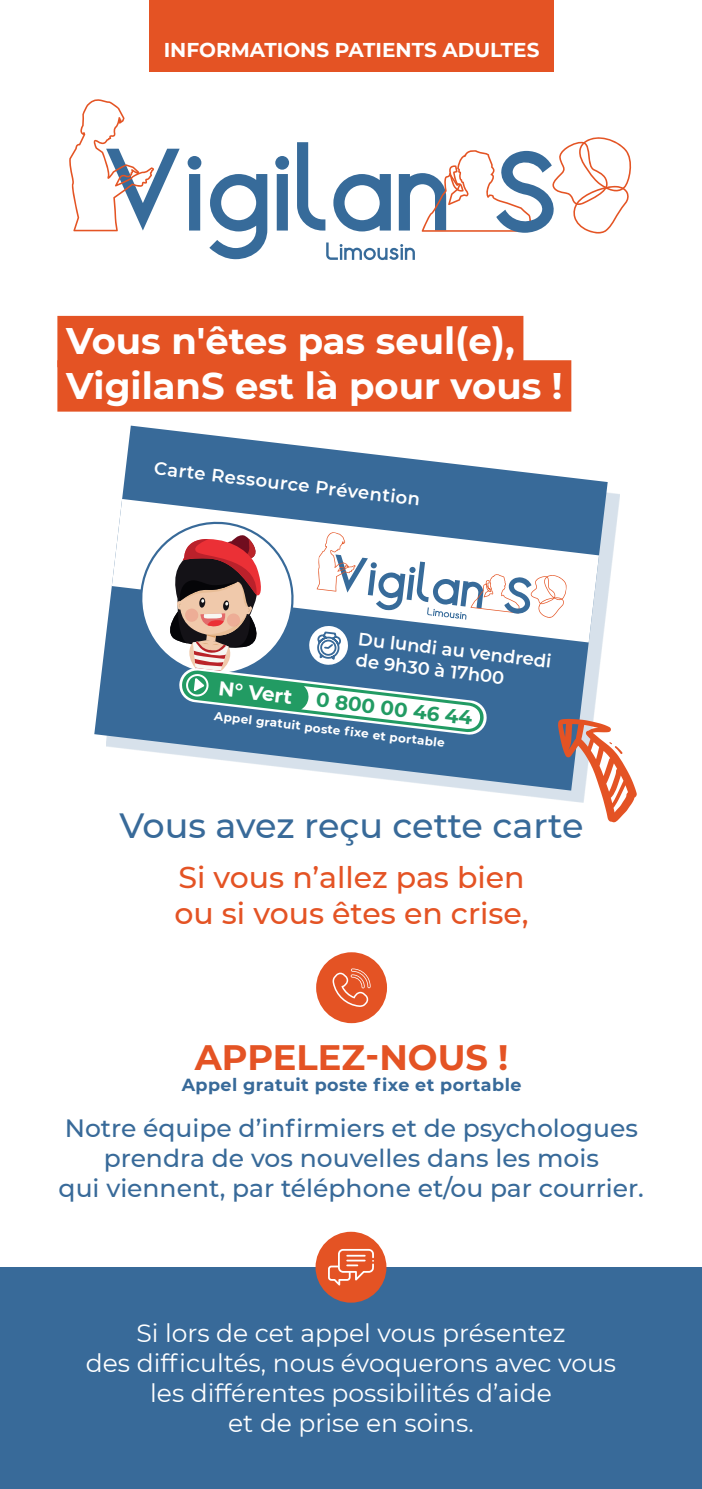
<style>
.page{position:relative;width:702px;height:1489px;background:#fff}
.page>*{position:absolute;margin:0;border:0;box-sizing:border-box;transform-origin:0 0}
.t1{font:700 37px/44.2px "Montserrat";color:#fff}
.t2{font:700 35.25px "Montserrat";color:#e45324}
.t3{font:500 35px "Montserrat";letter-spacing:-.005em;color:#386a99}
.t4{font:500 30px/36px "Montserrat";color:#e45324}
.t5{font:25px/30px "Montserrat";color:#fff;text-align:center}
.t6{font:500 25px/30px "Montserrat";color:#386a99;text-align:center}
.t7{font:700 20px "Montserrat";color:#fff}
.t8{font:700 20px "Montserrat";color:#229b63}
.t9{font:600 18px/21.5px "Montserrat";color:#fff}
.t10{font:700 17.5px "Montserrat";letter-spacing:.025em;color:#386a99}
.t11{font:700 12px "Montserrat";color:#fff}
.s1{color:#fff}
</style>
<div class="page">
<svg style="left:187px;top:156px;width:14px;height:74px"></svg>
<svg style="left:275px;top:156px;width:14px;height:74px"></svg>
<svg style="left:297px;top:142px;width:28px;height:88px"></svg>
<svg style="left:333px;top:174px;width:58px;height:57px"></svg>
<svg style="left:69px;top:99px;width:111px;height:132px"></svg>
<svg style="left:209px;top:174px;width:58px;height:85px"></svg>
<svg style="left:326px;top:242px;width:89px;height:18px"></svg>
<svg style="left:399px;top:137px;width:232px;height:97px"></svg>
<div style="left:149px;top:0;width:404px;height:71px;background:#e45324"></div>
<svg style="left:94px;top:425px;width:513px;height:325px;fill:#386a99"></svg>
<svg style="left:112px;top:499px;width:487px;height:143px;fill:#386a99"></svg>
<svg style="left:134px;top:516px;width:502px;height:306px"></svg>
<div style="left:0;top:1267px;width:702px;height:221px;background:#386a99"></div>
<div style="left:57px;top:316px;width:466px;height:51px;background:#e45324"></div>
<div style="left:57px;top:360px;width:514px;height:51px;background:#e45324"></div>
<div style="left:315px;top:1231px;width:71px;height:71px;background:#e45324;border-radius:50%"></div>
<svg style="left:328px;top:1248px;width:46px;height:37px"></svg>
<div style="left:316px;top:952px;width:71px;height:71px;background:#e45324;border-radius:50%"></div>
<svg style="left:332px;top:968px;width:38px;height:38px"></svg>
<p class="t7" style="left:164px;top:36px;width:377px">INFORMATIONS PATIENTS ADULTES</p>
<h1 class="t1" style="left:66px;top:317px;width:498px">Vous n'êtes pas seul(e),<br>VigilanS est là pour vous !</h1>
<p class="t9" style="left:156px;top:456px;width:269px;rotate:7deg">Carte Ressource Prévention</p>
<p class="t9" style="left:360px;top:626px;width:196px;rotate:7deg">Du lundi au vendredi de 9h30 à 17h00</p>
<p class="t11" style="left:215px;top:706px;width:233px;rotate:7deg">Appel gratuit poste fixe et portable</p>
<p class="t8" style="left:220px;top:672px;width:257px;rotate:7deg"><span class="s1">N° Vert</span> 0 800 00 46 44</p>
<h3 class="t3" style="left:120px;top:800px;width:465px">Vous avez reçu cette carte</h3>
<p class="t4" style="left:174px;top:857px;width:356px">Si vous n’allez pas bien ou si vous êtes en crise,</p>
<h2 class="t2" style="left:195px;top:1031px;width:315px">APPELEZ-NOUS !</h2>
<p class="t10" style="left:182px;top:1071px;width:341px">Appel gratuit poste fixe et portable</p>
<p class="t6" style="left:59px;top:1111px;width:586px">Notre équipe d’infirmiers et de psychologues prendra de vos nouvelles dans les mois<br>qui viennent, par téléphone et/ou par courrier.</p>
<p class="t5" style="left:86px;top:1317px;width:531px">Si lors de cet appel vous présentez<br>des difficultés, nous évoquerons avec vous les différentes possibilités d’aide<br>et de prise en soins.</p>
</div>
